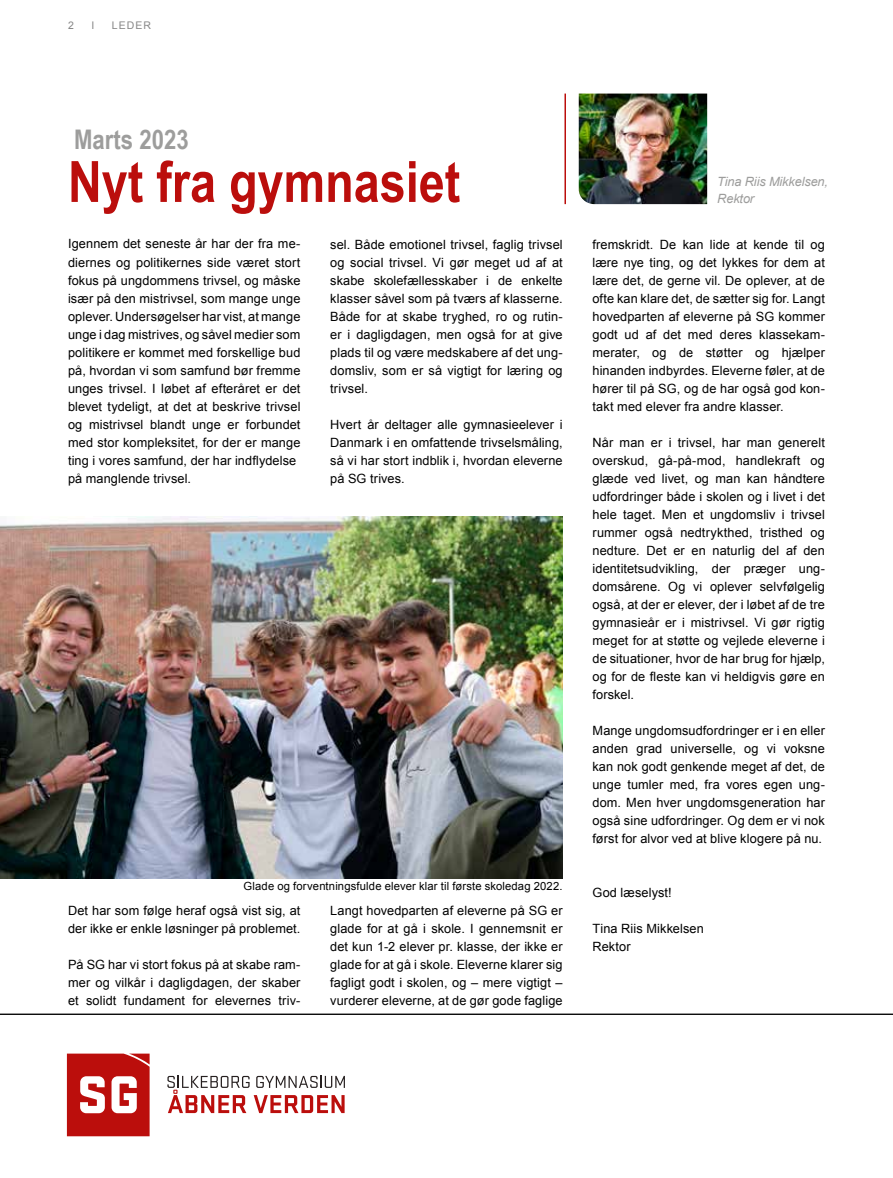
<style>
.page{position:relative;width:893px;height:1178px;background:#fff}
.page>*{position:absolute;margin:0;border:0;box-sizing:border-box;transform-origin:0 0}
.t1{font:700 57px "Arial Narrow";color:#bb0e0c}
.t2{font:700 27px "Arial Narrow";color:#9d9d9c}
.t3{font:12.75px/18px "Arial";letter-spacing:.01em;color:#000;text-align:justify}
.t4{font:italic 12.75px/16.5px "Arial";letter-spacing:-.01em;color:#9d9d9c}
.t5{font:11.25px "Arial";letter-spacing:.015em;color:#000}
.t6{font:10.5px "Arial";letter-spacing:.1em;color:#878787}
</style>
<div class="page">
<img style="left:579px;top:94px;width:128px;height:110px">
<hr style="left:564px;top:94px;width:2px;height:110px;background:#bb0e0c">
<svg style="left:67px;top:1053px;width:83px;height:83px"></svg>
<svg style="left:167px;top:1076px;width:178px;height:37px"></svg>
<hr style="left:0;top:1014px;width:893px;height:1px;background:#000">
<img style="left:0;top:516px;width:563px;height:362px">
<p class="t6" style="left:68px;top:18px;width:7px">2</p>
<p class="t6" style="left:91px;top:18px;width:4px">I</p>
<p class="t6" style="left:112px;top:18px;width:41px">LEDER</p>
<h2 class="t2" style="left:74px;top:119px;width:116px">Marts 2023</h2>
<h1 class="t1" style="left:68px;top:139px;width:394px">Nyt fra gymnasiet</h1>
<p class="t3" style="left:68px;top:235px;width:234px;text-align:left">Igennem det seneste år har der fra me&shy;diernes og politikernes side været stort fokus på ungdommens trivsel, og måske især på den mistrivsel, som mange unge oplever. Undersøgelser har vist, at mange unge i dag mistrives, og såvel medier som politikere er kommet med forskellige bud på, hvordan vi som samfund bør fremme unges trivsel. I løbet af efteråret er det blevet tydeligt, at det at beskrive trivsel og mistrivsel blandt unge er forbundet med stor kompleksitet, for der er mange ting i vores samfund, der har indflydelse på manglende trivsel.</p>
<p class="t3" style="left:330px;top:235px;width:234px">sel. Både emotionel trivsel, faglig trivsel og social trivsel. Vi gør meget ud af at skabe skolefællesskaber i de enkelte klasser såvel som på tværs af klasserne.<br>Både for at skabe tryghed, ro og rutin&shy;er i dagligdagen, men også for at give plads til og være medskabere af det ung&shy;domsliv, som er så vigtigt for læring og trivsel.</p>
<p class="t3" style="left:330px;top:415px;width:234px">Hvert år deltager alle gymnasieelever i Danmark i en omfattende trivselsmåling, så vi har stort indblik i, hvordan eleverne på SG trives.</p>
<p class="t5" style="left:244px;top:878px;width:321px">Glade og forventningsfulde elever klar til første skoledag 2022.</p>
<p class="t3" style="left:68px;top:901px;width:234px">Det har som følge heraf også vist sig, at der ikke er enkle løsninger på problemet.</p>
<p class="t3" style="left:68px;top:955px;width:234px">På SG har vi stort fokus på at skabe ram&shy;mer og vilkår i dagligdagen, der skaber et solidt fundament for elevernes triv-</p>
<p class="t3" style="left:330px;top:901px;width:234px">Langt hovedparten af eleverne på SG er glade for at gå i skole. I gennemsnit er det kun 1-2 elever pr. klasse, der ikke er glade for at gå i skole. Eleverne klarer sig fagligt godt i skolen, og – mere vigtigt – vurderer eleverne, at de gør gode faglige</p>
<p class="t4" style="left:717px;top:174px;width:112px">Tina Riis Mikkelsen,<br>Rektor</p>
<p class="t3" style="left:592px;top:235px;width:234px">fremskridt. De kan lide at kende til og lære nye ting, og det lykkes for dem at lære det, de gerne vil. De oplever, at de ofte kan klare det, de sætter sig for. Langt hovedparten af eleverne på SG kommer godt ud af det med deres klassekam&shy;merater, og de støtter og hjælper hinanden indbyrdes. Eleverne føler, at de hører til på SG, og de har også god kon&shy;takt med elever fra andre klasser.</p>
<p class="t3" style="left:592px;top:433px;width:234px">Når man er i trivsel, har man generelt overskud, gå-på-mod, handlekraft og glæde ved livet, og man kan håndtere udfordringer både i skolen og i livet i det hele taget. Men et ungdomsliv i trivsel rummer også nedtrykthed, tristhed og nedture. Det er en naturlig del af den identitetsudvikling, der præger ung&shy;domsårene. Og vi oplever selvfølgelig også, at der er elever, der i løbet af de tre gymnasieår er i mistrivsel. Vi gør rigtig meget for at støtte og vejlede eleverne i de situationer, hvor de har brug for hjælp, og for de fleste kan vi heldigvis gøre en forskel.</p>
<p class="t3" style="left:592px;top:721px;width:234px">Mange ungdomsudfordringer er i en eller anden grad universelle, og vi voksne kan nok godt genkende meget af det, de unge tumler med, fra vores egen ung&shy;dom. Men hver ungdomsgeneration har også sine udfordringer. Og dem er vi nok først for alvor ved at blive klogere på nu.</p>
<p class="t3" style="left:592px;top:883px;width:81px">God læselyst!</p>
<p class="t3" style="left:592px;top:919px;width:113px">Tina Riis Mikkelsen<br>Rektor</p>
</div>
